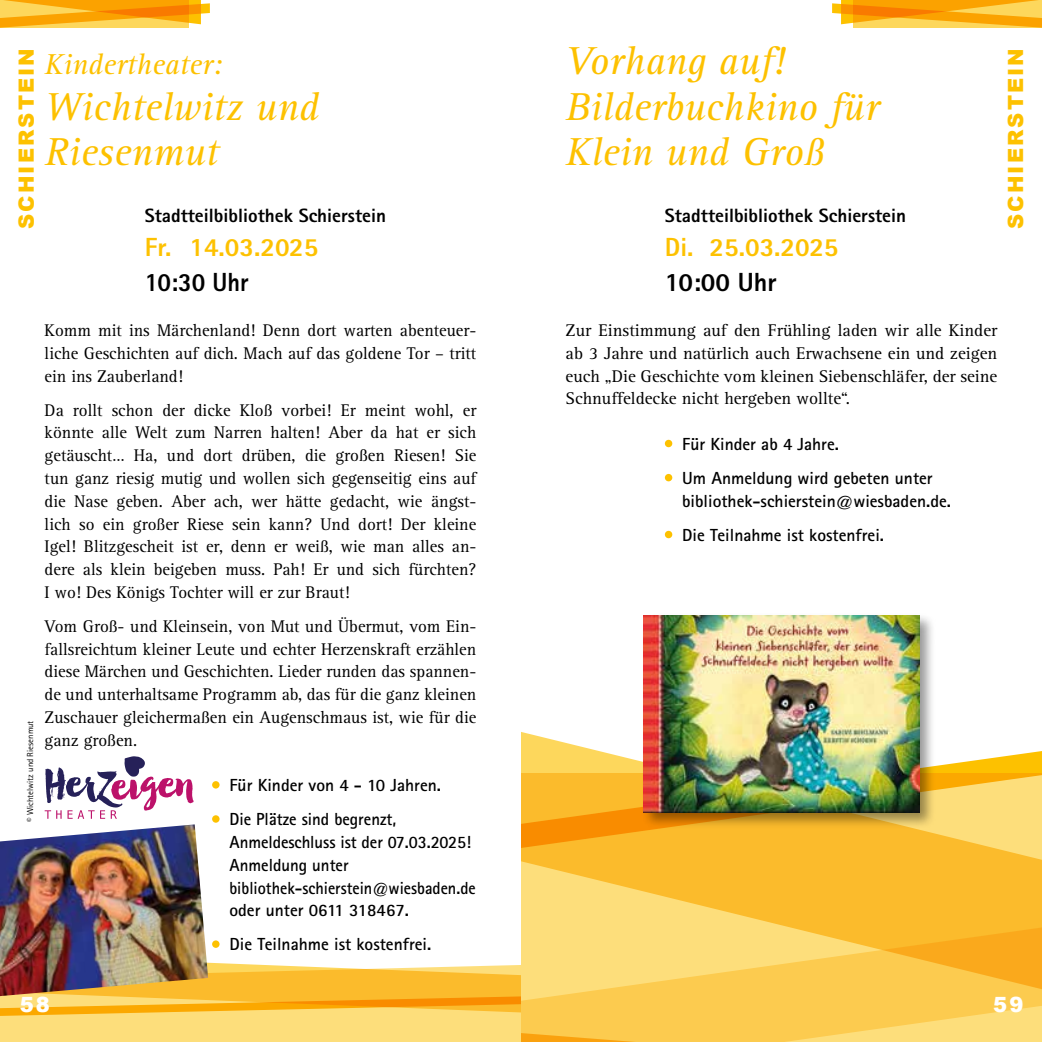
<style>
.page{position:relative;width:1042px;height:1042px;background:#fff}
.page>*{position:absolute;margin:0;border:0;box-sizing:border-box;transform-origin:0 0}
.t1{font:italic 40.25px/45.5px "Rotis Serif Std";color:#fdc100}
.t2{font:italic 29.75px "Rotis Serif Std";color:#fdc100}
.t3{font:800 26.25px "Rotis Sans Serif Std";color:#fdc100}
.t4{font:800 26.25px "Rotis Sans Serif Std";color:#000}
.t5{font:800 26.25px "Rotis Sans Serif Std";color:#000;scale:.93 1}
.t6{font:900 21px "Arial";letter-spacing:.1em;color:#fdc100}
.t7{font:900 21px "Arial";color:#fff}
.t8{font:800 19.25px "Rotis Sans Serif Std";color:#000}
.t9{font:17.5px/22.8px "Rotis Serif";color:#000;text-align:justify}
.t10{font:700 17.5px/34.1px "Rotis Sans Serif Std";color:#000}
.t11{font:700 17.5px/22.8px "Rotis Sans Serif Std";color:#000;scale:.96 1}
.t12{font:8.75px "Rotis Sans Serif Std";color:#000}
</style>
<div class="page">
<svg style="left:521px;top:732px;width:521px;height:193px;background:#fbc74b"></svg>
<svg style="left:521px;top:749px;width:521px;height:99px;background:#fbc344"></svg>
<svg style="left:521px;top:925px;width:521px;height:117px;background:#fccd57"></svg>
<svg style="left:0;top:0;width:210px;height:28px;background:#fbb328"></svg>
<svg style="left:832px;top:0;width:210px;height:28px;background:#fbb428"></svg>
<div style="left:641px;top:613px;width:295px;height:216px;background:#000;opacity:.4"></div>
<img style="left:644px;top:615px;width:275px;height:197px">
<div style="left:665px;top:440px;width:7px;height:7px;background:#fdc100;border-radius:50%"></div>
<div style="left:665px;top:474px;width:7px;height:7px;background:#fdc100;border-radius:50%"></div>
<div style="left:665px;top:531px;width:7px;height:7px;background:#fdc100;border-radius:50%"></div>
<svg style="left:0;top:965px;width:521px;height:77px;background:#fccc57"></svg>
<div style="left:212px;top:781px;width:8px;height:7px;background:#fdc100;border-radius:50%"></div>
<div style="left:212px;top:815px;width:8px;height:8px;background:#fdc100;border-radius:50%"></div>
<div style="left:212px;top:940px;width:8px;height:8px;background:#fdc100;border-radius:50%"></div>
<svg style="left:45px;top:756px;width:149px;height:63px"></svg>
<img style="left:0;top:824px;width:208px;height:172px">
<p class="t6" style="left:11px;top:229px;width:182px;rotate:-90deg">SCHIERSTEIN</p>
<p class="t12" style="left:25px;top:822px;width:103px;rotate:-90deg">© Wichtelwitz und Riesenmut</p>
<h2 class="t2" style="left:45px;top:48px;width:179px">Kindertheater:</h2>
<h1 class="t1" style="left:45px;top:85px;width:276px">Wichtelwitz und<br>Riesenmut</h1>
<p class="t8" style="left:145px;top:203px;width:243px">Stadtteilbibliothek Schierstein</p>
<h3 class="t3" style="left:145px;top:231px;width:175px">Fr. 14.03.2025</h3>
<h3 class="t5" style="left:145px;top:265px;width:113px">10:30 Uhr</h3>
<p class="t9" style="left:45px;top:319px;width:433px">Komm mit ins Märchenland! Denn dort warten abenteuer&shy;liche Geschichten auf dich. Mach auf das goldene Tor – tritt ein ins Zauberland!</p>
<p class="t9" style="left:45px;top:399px;width:433px">Da rollt schon der dicke Kloß vorbei! Er meint wohl, er könnte alle Welt zum Narren halten! Aber da hat er sich getäuscht… Ha, und dort drüben, die großen Riesen! Sie tun ganz riesig mutig und wollen sich gegenseitig eins auf die Nase geben. Aber ach, wer hätte gedacht, wie ängst&shy;lich so ein großer Riese sein kann? Und dort! Der kleine Igel! Blitzgescheit ist er, denn er weiß, wie man alles an&shy;dere als klein beigeben muss. Pah! Er und sich fürchten?<br>I wo! Des Königs Tochter will er zur Braut!</p>
<p class="t9" style="left:45px;top:615px;width:433px">Vom Groß- und Kleinsein, von Mut und Übermut, vom Ein&shy;fallsreichtum kleiner Leute und echter Herzenskraft erzählen diese Märchen und Geschichten. Lieder runden das spannen&shy;de und unterhaltsame Programm ab, das für die ganz kleinen Zuschauer gleichermaßen ein Augenschmaus ist, wie für die ganz großen.</p>
<p class="t10" style="left:229px;top:768px;width:213px">Für Kinder von 4 - 10 Jahren.<br>Die Plätze sind begrenzt,</p>
<p class="t11" style="left:229px;top:830px;width:258px">Anmeldeschluss ist der 07.03.2025!<br>Anmeldung unter bibliothek-schierstein@wiesbaden.de oder unter 0611 318467.</p>
<p class="t10" style="left:229px;top:927px;width:203px">Die Teilnahme ist kostenfrei.</p>
<h1 class="t1" style="left:565px;top:40px;width:315px">Vorhang auf!<br>Bilderbuchkino für<br>Klein und Groß</h1>
<p class="t8" style="left:665px;top:203px;width:243px">Stadtteilbibliothek Schierstein</p>
<h3 class="t3" style="left:665px;top:231px;width:175px">Di. 25.03.2025</h3>
<h3 class="t4" style="left:665px;top:265px;width:113px">10:00 Uhr</h3>
<p class="t6" style="left:1000px;top:229px;width:182px;rotate:-90deg">SCHIERSTEIN</p>
<p class="t9" style="left:565px;top:319px;width:433px">Zur Einstimmung auf den Frühling laden wir alle Kinder ab 3 Jahre und natürlich auch Erwachsene ein und zeigen euch „Die Geschichte vom kleinen Siebenschläfer, der seine Schnuffeldecke nicht hergeben wollte“.</p>
<p class="t10" style="left:682px;top:426px;width:252px">Für Kinder ab 4 Jahre.<br>Um Anmeldung wird gebeten unter</p>
<p class="t10" style="left:682px;top:483px;width:270px">bibliothek-schierstein@wiesbaden.de.<br>Die Teilnahme ist kostenfrei.</p>
<p class="t7" style="left:20px;top:989px;width:32px">58</p>
<p class="t7" style="left:993px;top:989px;width:32px">59</p>
</div>
